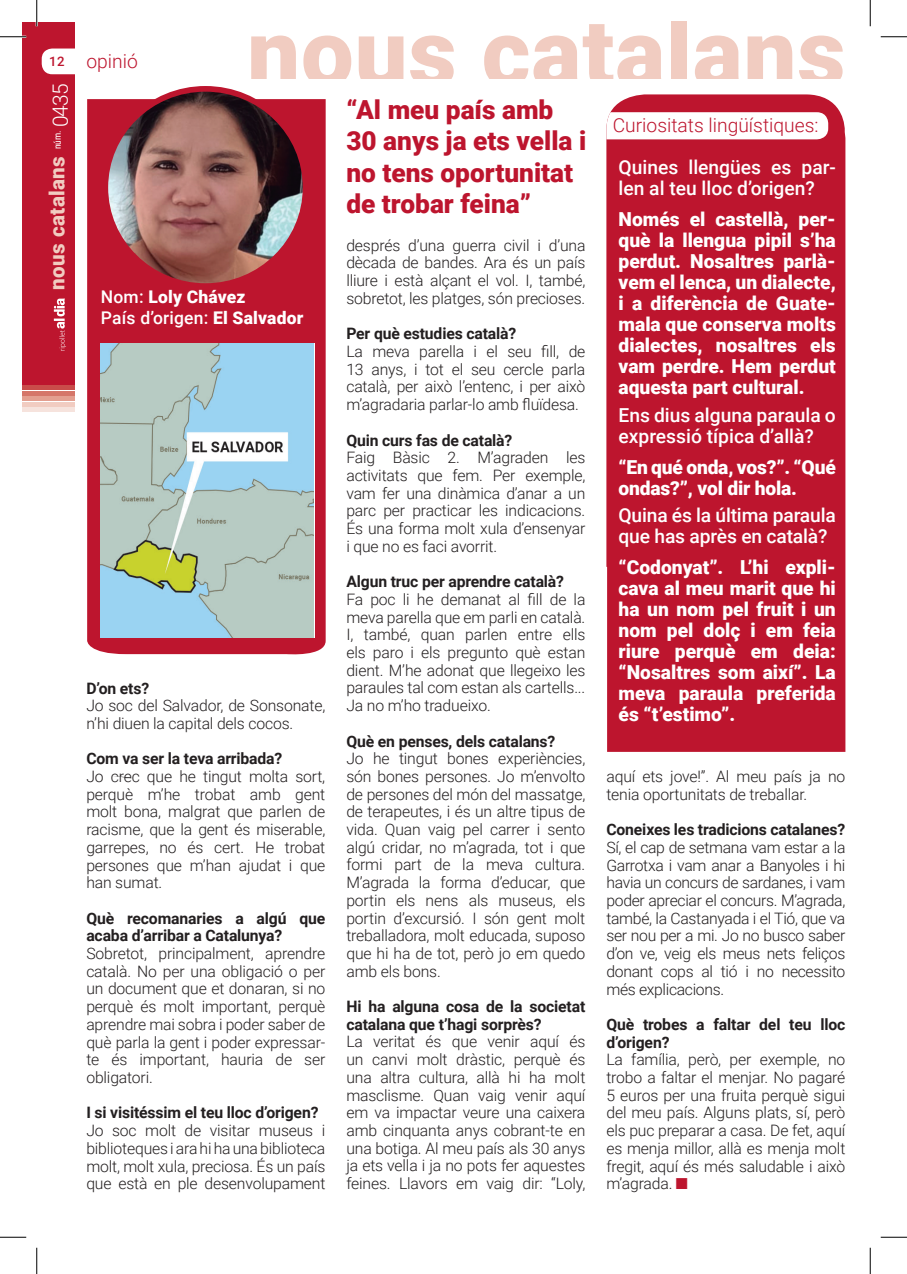
<style>
.page{position:relative;width:907px;height:1274px;background:#fff}
.page>*{position:absolute;margin:0;border:0;box-sizing:border-box;transform-origin:0 0}
.t1{font:900 93.8px "Roboto";letter-spacing:.01em;color:#f1ccc1}
.t2{font:900 26.25px/31.5px "Roboto";color:#bd152e}
.t3{font:900 21px "Roboto";letter-spacing:.02em;color:#f1ccc1}
.t4{font:900 19.25px/21px "Roboto";color:#fff;text-align:justify}
.t5{font:500 19.25px/21px "Roboto";color:#fff}
.t6{font:300 19.25px "Roboto";color:#bd152e}
.t7{font:900 17.5px/21px "Roboto";letter-spacing:.01em;color:#fff}
.t8{font:300 15.75px/17.7px "Roboto";letter-spacing:-.01em;color:#231f20;text-align:justify}
.t9{font:700 15.75px/17.7px "Roboto";letter-spacing:-.01em;color:#231f20}
.t10{font:500 13.12px "Roboto";color:#bd152e}
.t11{font:9.62px "Roboto Condensed";color:#fff}
.s1{font-family:"Roboto";font-weight:300;font-size:21px}
.s2{font-weight:500}
.s3{color:#bd152e}
</style>
<div class="page">
<div style="left:22px;top:22px;width:52px;height:363px;background:#bd152e"></div>
<div style="left:22px;top:385px;width:53px;height:5px;background:#c94c4a"></div>
<div style="left:22px;top:396px;width:53px;height:5px;background:#e39f90"></div>
<div style="left:22px;top:407px;width:53px;height:5px;background:#f6e3dd"></div>
<div style="left:22px;top:391px;width:53px;height:5px;background:#d57669"></div>
<div style="left:22px;top:402px;width:53px;height:5px;background:#f1ccc1"></div>
<div style="left:42px;top:49px;width:126px;height:25px;background:#fff;border-radius:10px"></div>
<svg style="left:54px;top:298px;width:12px;height:53px"></svg>
<div style="left:606px;top:94px;width:239px;height:658px;background:#bd152e"></div>
<svg style="left:606px;top:112px;width:222px;height:27px"></svg>
<svg style="left:87px;top:99px;width:239px;height:556px;background:#be2038"></svg>
<img style="left:105px;top:89px;width:201px;height:197px">
<div style="left:102px;top:86px;width:206px;height:203px;border:6px solid #bd152e;border-radius:50%"></div>
<img style="left:101px;top:343px;width:212px;height:294px">
<svg style="left:114px;top:776px;width:17px;height:2px"></svg>
<hr style="left:0;top:36px;width:26px;height:2px;background:#fff">
<hr style="left:36px;top:0;width:2px;height:26px;background:#fff">
<svg style="left:0;top:36px;width:26px;height:1px"></svg>
<svg style="left:881px;top:36px;width:26px;height:1px"></svg>
<svg style="left:0;top:1237px;width:26px;height:1px"></svg>
<svg style="left:881px;top:1237px;width:26px;height:1px"></svg>
<svg style="left:36px;top:0;width:1px;height:26px"></svg>
<svg style="left:36px;top:1248px;width:1px;height:26px"></svg>
<svg style="left:870px;top:0;width:1px;height:26px"></svg>
<svg style="left:870px;top:1248px;width:1px;height:26px"></svg>
<p class="t10" style="left:49px;top:52px;width:17px">12</p>
<p class="t11" style="left:51px;top:149px;width:67px;rotate:-90deg">núm. <span class="s1">0435</span></p>
<h3 class="t3" style="left:42px;top:290px;width:135px;rotate:-90deg">nous catalans</h3>
<p class="t6" style="left:86px;top:47px;width:53px">opinió</p>
<h1 class="t1" style="left:247px;top:-13px;width:600px">nous catalans</h1>
<p class="t7" style="left:101px;top:286px;width:204px"><span class="s2">Nom:</span> Loly Chávez<br><span class="s2">País d’origen:</span> El Salvador</p>
<p class="t9" style="left:86px;top:678px;width:64px">D’on ets?</p>
<p class="t8" style="left:86px;top:696px;width:240px">Jo soc del Salvador, de Sonsonate, n’hi diuen la capital dels cocos.</p>
<p class="t9" style="left:86px;top:749px;width:198px">Com va ser la teva arribada?</p>
<p class="t8" style="left:86px;top:767px;width:240px">Jo crec que he tingut molta sort, perquè m’he trobat amb gent molt bona, malgrat que parlen de racisme, que la gent és miserable, garrepes, no és cert. He trobat persones que m’han ajudat i que han sumat.</p>
<p class="t9" style="left:86px;top:909px;width:240px">Què recomanaries a algú que acaba d’arribar a Catalunya?</p>
<p class="t8" style="left:86px;top:944px;width:240px">Sobretot, principalment, aprendre català. No per una obligació o per un document que et donaran, si no perquè és molt important, perquè aprendre mai sobra i poder saber de què parla la gent i poder expressar&shy;te és important, hauria de ser obligatori.</p>
<p class="t9" style="left:86px;top:1103px;width:234px">I si visitéssim el teu lloc d’origen?</p>
<p class="t8" style="left:86px;top:1121px;width:241px">Jo soc molt de visitar museus i biblioteques i ara hi ha una biblioteca molt, molt xula, preciosa. És un país que està en ple desenvolupament</p>
<h2 class="t2" style="left:346px;top:93px;width:241px">“Al meu país amb<br>30 anys ja ets vella i no tens oportunitat de trobar feina”</h2>
<p class="t8" style="left:346px;top:236px;width:241px">després d’una guerra civil i d’una dècada de bandes. Ara és un país lliure i està alçant el vol. I, també, sobretot, les platges, són precioses.</p>
<p class="t9" style="left:346px;top:324px;width:171px">Per què estudies català?</p>
<p class="t8" style="left:346px;top:342px;width:241px">La meva parella i el seu fill, de 13 anys, i tot el seu cercle parla català, per això l’entenc, i per això m’agradaria parlar-lo amb fluïdesa.</p>
<p class="t9" style="left:346px;top:431px;width:168px">Quin curs fas de català?</p>
<p class="t8" style="left:346px;top:448px;width:240px">Faig Bàsic 2. M’agraden les activitats que fem. Per exemple, vam fer una dinàmica d’anar a un parc per practicar les indicacions.<br>És una forma molt xula d’ensenyar i que no es faci avorrit.</p>
<p class="t9" style="left:346px;top:572px;width:219px">Algun truc per aprendre català?</p>
<p class="t8" style="left:346px;top:590px;width:241px">Fa poc li he demanat al fill de la meva parella que em parli en català.<br>I, també, quan parlen entre ells els paro i els pregunto què estan dient. M’he adonat que llegeixo les paraules tal com estan als cartells...<br>Ja no m’ho tradueixo.</p>
<p class="t9" style="left:346px;top:731px;width:211px">Què en penses, dels catalans?</p>
<p class="t8" style="left:346px;top:749px;width:241px">Jo he tingut bones experiències, són bones persones. Jo m’envolto de persones del món del massatge, de terapeutes, i és un altre tipus de vida. Quan vaig pel carrer i sento algú cridar, no m’agrada, tot i que formi part de la meva cultura.<br>M’agrada la forma d’educar, que portin els nens als museus, els portin d’excursió. I són gent molt treballadora, molt educada, suposo que hi ha de tot, però jo em quedo amb els bons.</p>
<p class="t9" style="left:346px;top:997px;width:240px">Hi ha alguna cosa de la societat catalana que t’hagi sorprès?</p>
<p class="t8" style="left:346px;top:1032px;width:241px">La veritat és que venir aquí és un canvi molt dràstic, perquè és una altra cultura, allà hi ha molt masclisme. Quan vaig venir aquí em va impactar veure una caixera amb cinquanta anys cobrant-te en una botiga. Al meu país als 30 anys ja ets vella i ja no pots fer aquestes feines. Llavors em vaig dir: “Loly,</p>
<p class="t6" style="left:613px;top:112px;width:207px">Curiositats lingüístiques:</p>
<p class="t5" style="left:618px;top:156px;width:219px">Quines llengües es par&shy;len al teu lloc d’origen?</p>
<p class="t4" style="left:618px;top:208px;width:219px">Només el castellà, per&shy;què la llengua pipil s’ha perdut. Nosaltres parlà&shy;vem el lenca, un dialecte, i a diferència de Guate&shy;mala que conserva molts dialectes, nosaltres els vam perdre. Hem perdut aquesta part cultural.</p>
<p class="t5" style="left:618px;top:404px;width:219px">Ens dius alguna paraula o expressió típica d’allà?</p>
<p class="t4" style="left:618px;top:456px;width:219px">“En qué onda, vos?”. “Qué ondas?”, vol dir hola.</p>
<p class="t5" style="left:618px;top:504px;width:219px">Quina és la última paraula que has après en català?</p>
<p class="t4" style="left:618px;top:556px;width:219px">“Codonyat”. L’hi expli&shy;cava al meu marit que hi ha un nom pel fruit i un nom pel dolç i em feia riure perquè em deia: “Nosaltres som així”. La meva paraula preferida és “t’estimo”.</p>
<p class="t8" style="left:606px;top:767px;width:240px">aquí ets jove!”. Al meu país ja no tenia oportunitats de treballar.</p>
<p class="t9" style="left:606px;top:820px;width:240px">Coneixes les tradicions catalanes?</p>
<p class="t8" style="left:606px;top:838px;width:241px">Sí, el cap de setmana vam estar a la Garrotxa i vam anar a Banyoles i hi havia un concurs de sardanes, i vam poder apreciar el concurs. M’agrada, també, la Castanyada i el Tió, que va ser nou per a mi. Jo no busco saber d’on ve, veig els meus nets feliços donant cops al tió i no necessito més explicacions.</p>
<p class="t9" style="left:606px;top:1015px;width:240px">Què trobes a faltar del teu lloc d’origen?</p>
<p class="t8" style="left:606px;top:1050px;width:241px">La família, però, per exemple, no trobo a faltar el menjar. No pagaré 5 euros per una fruita perquè sigui del meu país. Alguns plats, sí, però els puc preparar a casa. De fet, aquí es menja millor, allà es menja molt fregit, aquí és més saludable i això m’agrada. <span class="s3">■</span></p>
</div>
